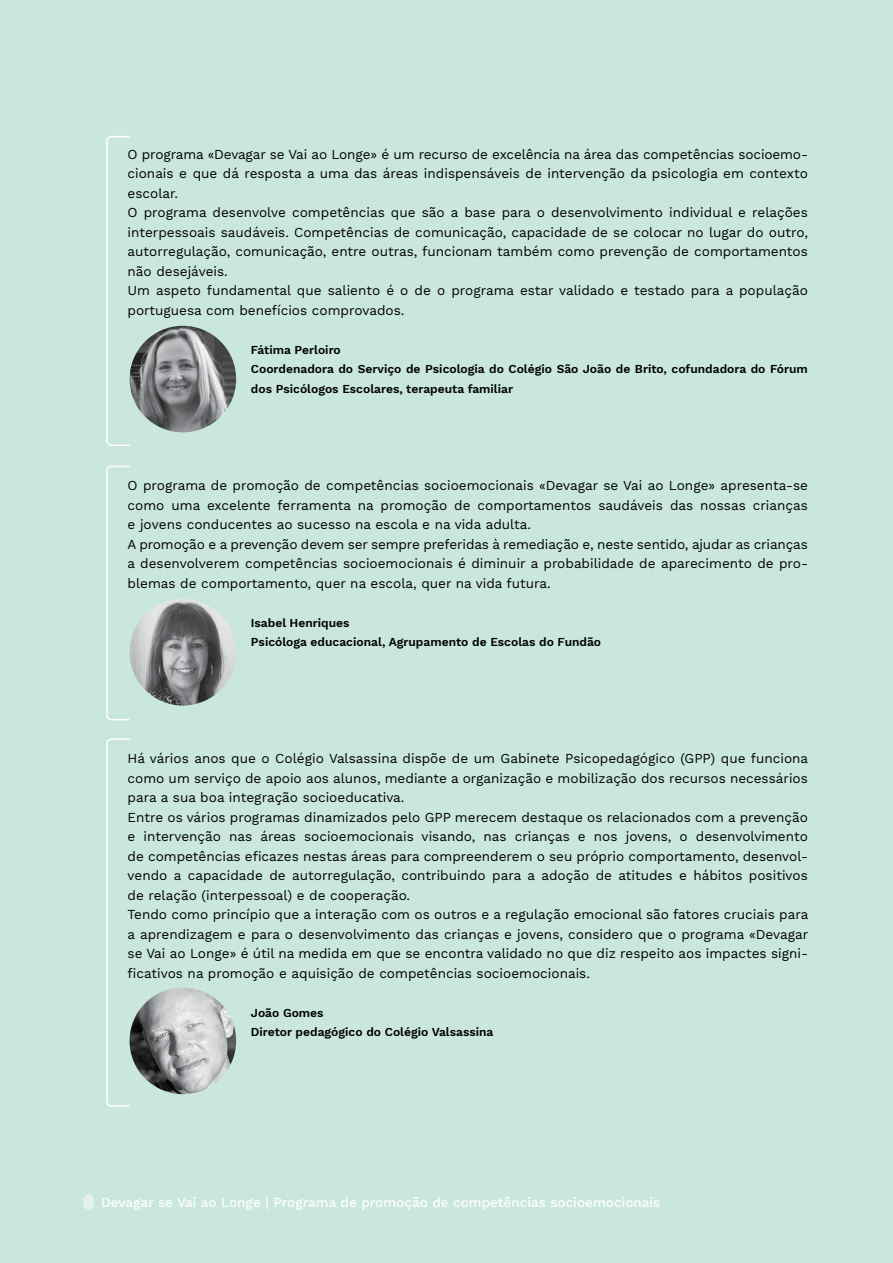
<style>
.page{position:relative;width:893px;height:1263px;background:#c9e7db}
.page>*{position:absolute;margin:0;border:0;box-sizing:border-box;transform-origin:0 0}
.t1{font:13.5px/19.5px "Work Sans";color:#000}
.t2{font:500 13.5px "Work Sans";color:#fff}
.t3{font:600 12px/19.5px "Work Sans";color:#000}
</style>
<div class="page">
<img style="left:130px;top:326px;width:106px;height:106px;border-radius:53px">
<img style="left:130px;top:599px;width:106px;height:106px;border-radius:53px">
<img style="left:130px;top:987px;width:106px;height:107px;border-radius:53px">
<svg style="left:106px;top:136px;width:25px;height:310px"></svg>
<svg style="left:106px;top:465px;width:25px;height:256px"></svg>
<svg style="left:106px;top:738px;width:25px;height:369px"></svg>
<svg style="left:83px;top:1194px;width:11px;height:15px"></svg>
<p class="t1" style="left:128px;top:145px;width:682px">O programa «Devagar se Vai ao Longe» é um recurso de excelência na área das competências socioemo&shy;cionais e que dá resposta a uma das áreas indispensáveis de intervenção da psicologia em contexto escolar.<br>O programa desenvolve competências que são a base para o desenvolvimento individual e relações interpessoais saudáveis. Competências de comunicação, capacidade de se colocar no lugar do outro, autorregulação, comunicação, entre outras, funcionam também como prevenção de comportamentos não desejáveis.<br>Um aspeto fundamental que saliento é o de o programa estar validado e testado para a população portuguesa com benefícios comprovados.</p>
<p class="t3" style="left:251px;top:340px;width:558px">Fátima Perloiro<br>Coordenadora do Serviço de Psicologia do Colégio São João de Brito, cofundadora do Fórum dos Psicólogos Escolares, terapeuta familiar</p>
<p class="t1" style="left:128px;top:476px;width:682px">O programa de promoção de competências socioemocionais «Devagar se Vai ao Longe» apresenta-se como uma excelente ferramenta na promoção de comportamentos saudáveis das nossas crianças e jovens conducentes ao sucesso na escola e na vida adulta.<br>A promoção e a prevenção devem ser sempre preferidas à remediação e, neste sentido, ajudar as crianças a desenvolverem competências socioemocionais é diminuir a probabilidade de aparecimento de pro&shy;blemas de comportamento, quer na escola, quer na vida futura.</p>
<p class="t3" style="left:251px;top:613px;width:352px">Isabel Henriques<br>Psicóloga educacional, Agrupamento de Escolas do Fundão</p>
<p class="t1" style="left:128px;top:749px;width:682px">Há vários anos que o Colégio Valsassina dispõe de um Gabinete Psicopedagógico (GPP) que funciona como um serviço de apoio aos alunos, mediante a organização e mobilização dos recursos necessários para a sua boa integração socioeducativa.<br>Entre os vários programas dinamizados pelo GPP merecem destaque os relacionados com a prevenção e intervenção nas áreas socioemocionais visando, nas crianças e nos jovens, o desenvolvimento de competências eficazes nestas áreas para compreenderem o seu próprio comportamento, desenvol&shy;vendo a capacidade de autorregulação, contribuindo para a adoção de atitudes e hábitos positivos de relação (interpessoal) e de cooperação.<br>Tendo como princípio que a interação com os outros e a regulação emocional são fatores cruciais para a aprendizagem e para o desenvolvimento das crianças e jovens, considero que o programa «Devagar se Vai ao Longe» é útil na medida em que se encontra validado no que diz respeito aos impactes signi&shy;ficativos na promoção e aquisição de competências socioemocionais.</p>
<p class="t3" style="left:251px;top:1003px;width:244px">João Gomes<br>Diretor pedagógico do Colégio Valsassina</p>
<p class="t2" style="left:101px;top:1194px;width:561px">Devagar se Vai ao Longe | Programa de promoção de competências socioemocionais</p>
</div>
